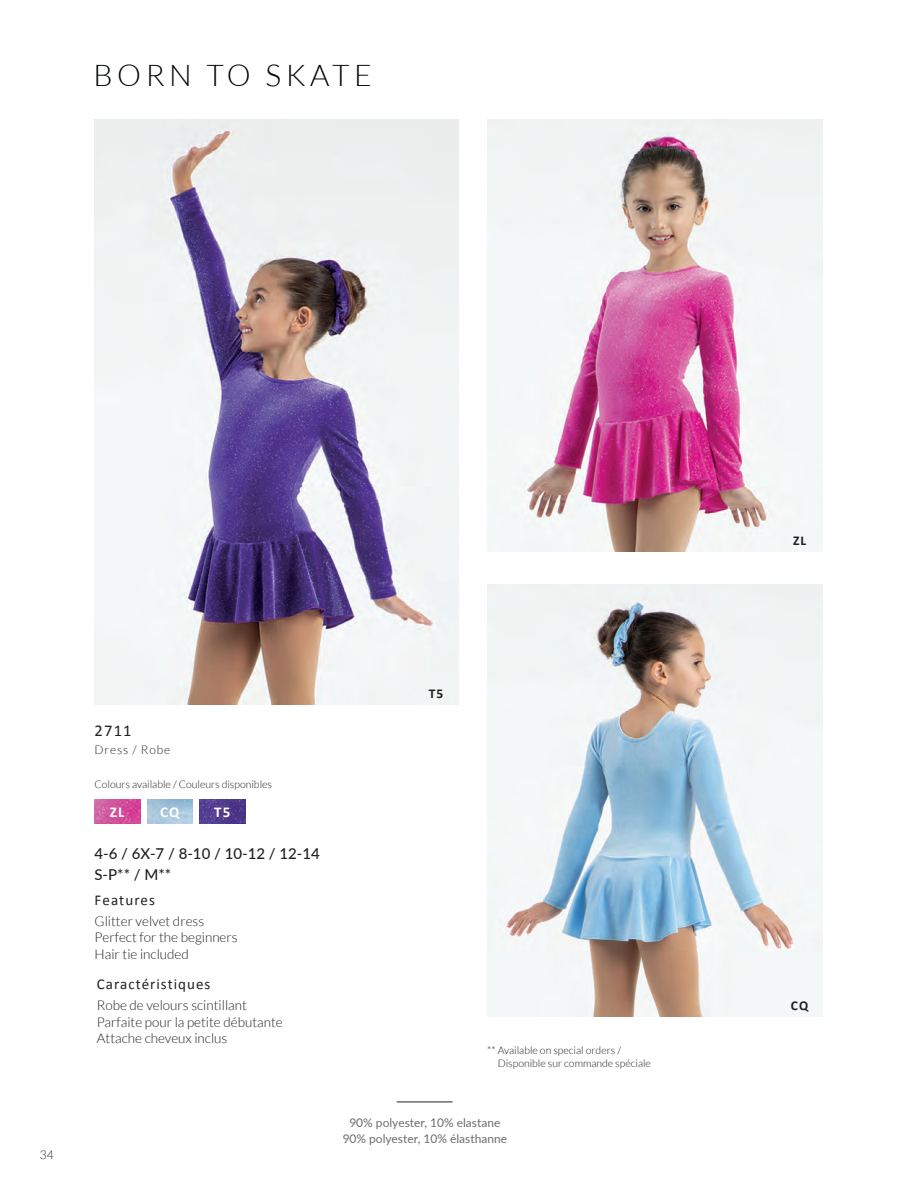
<style>
.page{position:relative;width:918px;height:1188px;background:#fff}
.page>*{position:absolute;margin:0;border:0;box-sizing:border-box;transform-origin:0 0}
.t1{font:300 30px "Lato";letter-spacing:.15em;color:#010404}
.t2{font:16.5px "Calibri";color:#231f20}
.t3{font:500 15px/21px "Lato";color:#231f20}
.t4{font:15px "Calibri";letter-spacing:.07em;color:#231f20}
.t5{font:700 15px "Calibri";color:#fff}
.t6{font:300 13.5px/16.5px "Lato";color:#231f20}
.t7{font:700 13.5px "Calibri";color:#231f20}
.t8{font:12px/16.5px "Lato";color:#6c6d70;text-align:center}
.t9{font:300 12px "Lato";letter-spacing:.075em;color:#231f20}
.t10{font:300 10.5px/12.6px "Lato";color:#231f20}
</style>
<div class="page">
<hr style="left:397px;top:1102px;width:56px;height:1px;background:#231f20">
<img style="left:94px;top:800px;width:46px;height:23px">
<img style="left:147px;top:800px;width:46px;height:23px">
<img style="left:200px;top:800px;width:45px;height:23px">
<img style="left:95px;top:120px;width:364px;height:584px">
<img style="left:487px;top:585px;width:335px;height:432px">
<img style="left:487px;top:120px;width:336px;height:432px">
<h1 class="t1" style="left:94px;top:59px;width:280px">BORN TO SKATE</h1>
<p class="t9" style="left:40px;top:1148px;width:15px">34</p>
<p class="t2" style="left:94px;top:720px;width:39px">2711</p>
<p class="t9" style="left:94px;top:743px;width:77px">Dress / Robe</p>
<p class="t10" style="left:94px;top:778px;width:179px">Colours available / Couleurs disponibles</p>
<p class="t5" style="left:110px;top:802px;width:16px">ZL</p>
<p class="t5" style="left:160px;top:802px;width:21px">CQ</p>
<p class="t5" style="left:214px;top:802px;width:18px">T5</p>
<p class="t3" style="left:94px;top:842px;width:227px">4-6 / 6X-7 / 8-10 / 10-12 / 12-14<br>S-P** / M**</p>
<p class="t4" style="left:95px;top:890px;width:62px">Features</p>
<p class="t6" style="left:95px;top:913px;width:145px">Glitter velvet dress<br>Perfect for the beginners<br>Hair tie included</p>
<p class="t4" style="left:97px;top:975px;width:115px">Caractéristiques</p>
<p class="t6" style="left:97px;top:997px;width:187px">Robe de velours scintillant<br>Parfaite pour la petite débutante<br>Attache cheveux inclus</p>
<p class="t7" style="left:429px;top:684px;width:16px">T5</p>
<p class="t10" style="left:498px;top:1044px;width:155px;text-indent:-10px">** Available on special orders /<br>Disponible sur commande spéciale</p>
<p class="t8" style="left:343px;top:1114px;width:166px">90% polyester, 10% elastane<br>90% polyester, 10% élasthanne</p>
<p class="t7" style="left:793px;top:532px;width:15px">ZL</p>
<p class="t7" style="left:791px;top:997px;width:19px">CQ</p>
</div>
